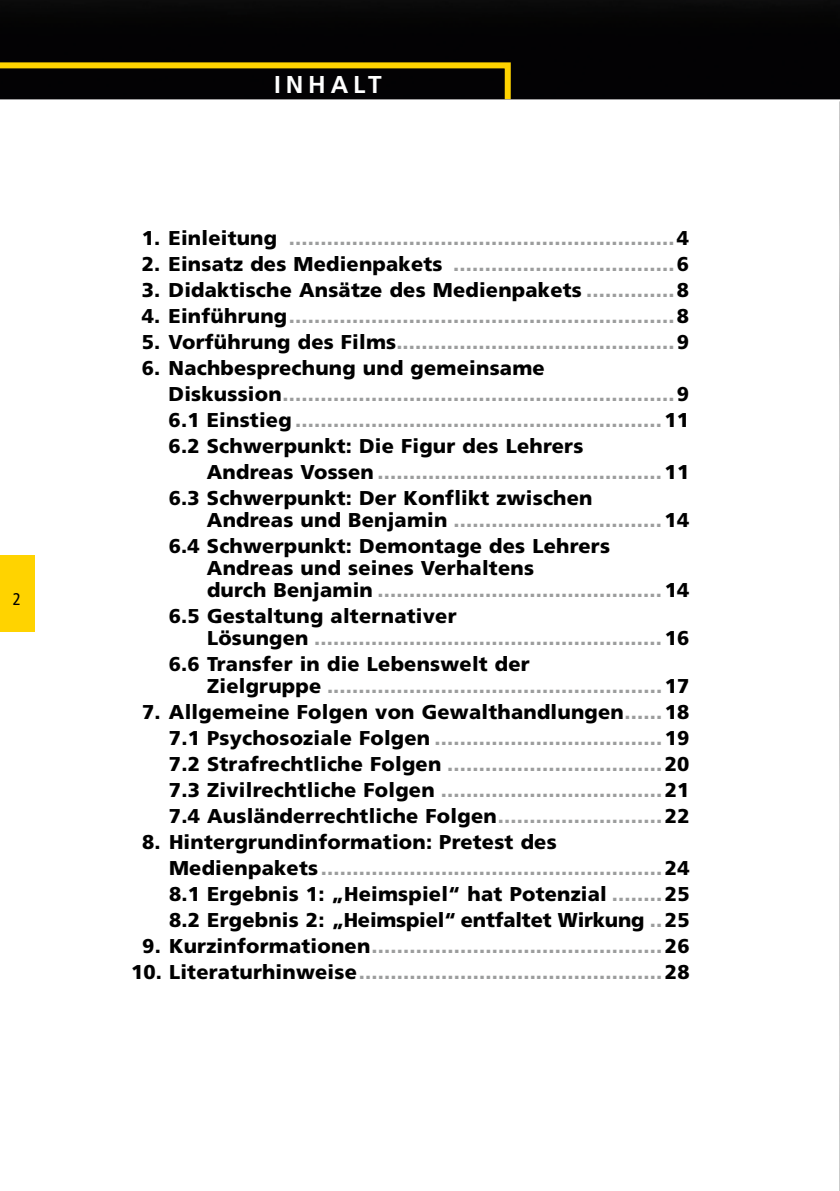
<style>
.page{position:relative;width:840px;height:1191px;background:#fff}
.page>*{position:absolute;margin:0;border:0;box-sizing:border-box;transform-origin:0 0}
.t1{font:700 24.4px "Frutiger LT Std";letter-spacing:.2em;color:#fff}
.t2{font:900 20px/26px "Frutiger LT Std";letter-spacing:.01em;color:#9c9d9d}
.t3{font:900 20px/26px "Frutiger LT Std";letter-spacing:.01em;color:#000}
.t4{font:condensed 17px "Frutiger LT Std";color:#000}
.s1{color:#000}
.s2{color:#9c9d9d}
</style>
<div class="page">
<img style="left:839px;top:0;width:1px;height:1191px">
<div style="left:0;top:555px;width:34px;height:77px;background:#ffd300"></div>
<div style="left:0;top:0;width:839px;height:99px;background:#030204"></div>
<svg style="left:0;top:59px;width:513px;height:40px;background:#2a2303"></svg>
<p class="t4" style="left:13px;top:589px;width:10px">2</p>
<p class="t1" style="left:274px;top:70px;width:109px">INHALT</p>
<p class="t2" style="left:142px;top:225px;width:548px"><span class="s1">1. Einleitung</span> .............................................................<span class="s1">4</span></p>
<p class="t2" style="left:142px;top:251px;width:548px"><span class="s1">2. Einsatz des Medienpakets</span> ...................................<span class="s1">6</span></p>
<p class="t3" style="left:142px;top:277px;width:548px">3. Didaktische Ansätze des Medienpakets <span class="s2">..............</span>8</p>
<p class="t2" style="left:142px;top:303px;width:548px"><span class="s1">4. Einführung</span>.............................................................<span class="s1">8</span></p>
<p class="t2" style="left:142px;top:329px;width:548px"><span class="s1">5. Vorführung des Films</span>............................................<span class="s1">9</span></p>
<p class="t2" style="left:168px;top:355px;width:521px;text-indent:-27px"><span class="s1">6. Nachbesprechung und gemeinsame Diskussion</span>..............................................................<span class="s1">9<br>6.1 Einstieg</span> ..........................................................<span class="s1">11<br>6.2 Schwerpunkt: Die Figur des Lehrers</span></p>
<p class="t3" style="left:169px;top:459px;width:522px;text-indent:38px">Andreas Vossen <span class="s2">.............................................</span>11<br>6.3 Schwerpunkt: Der Konflikt zwischen</p>
<p class="t3" style="left:169px;top:507px;width:521px;text-indent:38px">Andreas und Benjamin <span class="s2">.................................</span>14<br>6.4 Schwerpunkt: Demontage des Lehrers</p>
<p class="t2" style="left:207px;top:557px;width:483px;line-height:22px"><span class="s1">Andreas und seines Verhaltens<br>durch Benjamin</span> .............................................<span class="s1">14</span></p>
<p class="t2" style="left:207px;top:605px;width:483px;line-height:22px;text-indent:-38px"><span class="s1">6.5 Gestaltung alternativer<br>Lösungen</span> .......................................................<span class="s1">16</span></p>
<p class="t2" style="left:207px;top:653px;width:483px;line-height:22px;text-indent:-38px"><span class="s1">6.6 Transfer in die Lebenswelt der<br>Zielgruppe</span> .....................................................<span class="s1">17</span></p>
<p class="t3" style="left:169px;top:699px;width:522px;text-align:justify;text-indent:-27px">7. Allgemeine Folgen von Gewalthandlungen<span class="s2">......</span>18<br>7.1 Psychosoziale Folgen <span class="s2">....................................</span>19<br>7.2 Strafrechtliche Folgen <span class="s2">..................................</span>20<br>7.3 Zivilrechtliche Folgen <span class="s2">...................................</span>21<br>7.4 Ausländerrechtliche Folgen<span class="s2">..........................</span>22</p>
<p class="t3" style="left:169px;top:829px;width:522px;text-indent:-27px">8. Hintergrundinformation: Pretest des Medienpakets <span class="s2">......................................................</span>24<br>8.1 Ergebnis 1: „Heimspiel“ hat Potenzial <span class="s2">........</span>25<br>8.2 Ergebnis 2: „Heimspiel“ entfaltet Wirkung <span class="s2">..</span>25</p>
<p class="t2" style="left:142px;top:933px;width:548px"><span class="s1">9. Kurzinformationen</span>..............................................<span class="s1">26</span></p>
<p class="t2" style="left:131px;top:959px;width:560px"><span class="s1">10. Literaturhinweise</span>................................................<span class="s1">28</span></p>
</div>
